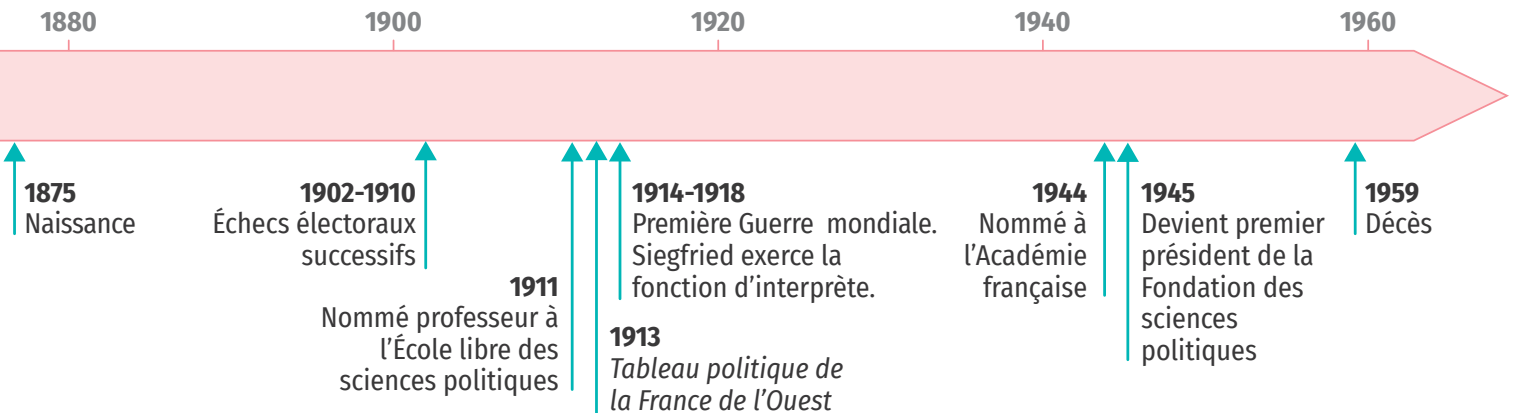
<style>
.page{position:relative;width:1516px;height:413px;background:#fff}
.page>*{position:absolute;margin:0;border:0;box-sizing:border-box;transform-origin:0 0}
.t1{font:28px/31.5px "Fira Sans Condensed";color:#393839;text-align:right}
.t2{font:700 28px "Fira Sans Condensed";color:#393839}
.t3{font:italic 28px/31.5px "Fira Sans Condensed";color:#393839}
.t4{font:700 28px "Fira Sans Condensed";color:#838587}
</style>
<div class="page">
<svg style="left:0;top:49px;width:1509px;height:93px;background:#fbdcdd"></svg>
<svg style="left:68px;top:40px;width:2px;height:10px"></svg>
<svg style="left:717px;top:40px;width:2px;height:10px"></svg>
<svg style="left:1042px;top:40px;width:2px;height:10px"></svg>
<svg style="left:1367px;top:40px;width:2px;height:10px"></svg>
<hr style="left:13px;top:158px;width:3px;height:75px;background:#00b6b6">
<svg style="left:3px;top:142px;width:23px;height:19px"></svg>
<hr style="left:424px;top:157px;width:3px;height:110px;background:#00b6b6">
<svg style="left:415px;top:141px;width:22px;height:19px"></svg>
<hr style="left:571px;top:158px;width:3px;height:231px;background:#00b6b6">
<hr style="left:595px;top:157px;width:3px;height:255px;background:#00b6b6">
<hr style="left:619px;top:158px;width:2px;height:140px;background:#00b6b6">
<svg style="left:561px;top:141px;width:70px;height:20px"></svg>
<hr style="left:1354px;top:158px;width:3px;height:75px;background:#00b6b6">
<svg style="left:1344px;top:142px;width:22px;height:19px"></svg>
<hr style="left:1103px;top:158px;width:3px;height:137px;background:#00b6b6">
<hr style="left:1126px;top:158px;width:3px;height:201px;background:#00b6b6">
<svg style="left:1093px;top:142px;width:46px;height:20px"></svg>
<p class="t4" style="left:40px;top:2px;width:58px">1880</p>
<p class="t4" style="left:365px;top:2px;width:58px">1900</p>
<p class="t4" style="left:691px;top:2px;width:56px">1920</p>
<p class="t4" style="left:1015px;top:2px;width:57px">1940</p>
<p class="t4" style="left:1340px;top:2px;width:58px">1960</p>
<p class="t2" style="left:24px;top:172px;width:53px">1875</p>
<p class="t1" style="left:24px;top:207px;width:113px">Naissance</p>
<p class="t2" style="left:300px;top:172px;width:117px">1902-1910</p>
<p class="t1" style="left:213px;top:207px;width:205px">Échecs électoraux successifs</p>
<p class="t2" style="left:510px;top:266px;width:51px">1911</p>
<p class="t1" style="left:321px;top:301px;width:240px">Nommé professeur à l’École libre des sciences politiques</p>
<p class="t2" style="left:632px;top:172px;width:115px">1914-1918</p>
<p class="t1" style="left:632px;top:207px;width:307px;text-align:left">Première Guerre mondiale.<br>Siegfried exerce la fonction d’interprète.</p>
<p class="t2" style="left:610px;top:316px;width:52px">1913</p>
<p class="t3" style="left:610px;top:352px;width:235px">Tableau politique de la France de l’Ouest</p>
<p class="t2" style="left:1032px;top:172px;width:56px">1944</p>
<p class="t1" style="left:964px;top:207px;width:125px">Nommé à l’Académie française</p>
<p class="t2" style="left:1141px;top:172px;width:55px">1945</p>
<p class="t1" style="left:1141px;top:207px;width:185px;text-align:left">Devient premier président de la<br>Fondation des sciences politiques</p>
<p class="t2" style="left:1365px;top:172px;width:56px">1959</p>
<p class="t1" style="left:1365px;top:207px;width:69px">Décès</p>
</div>
